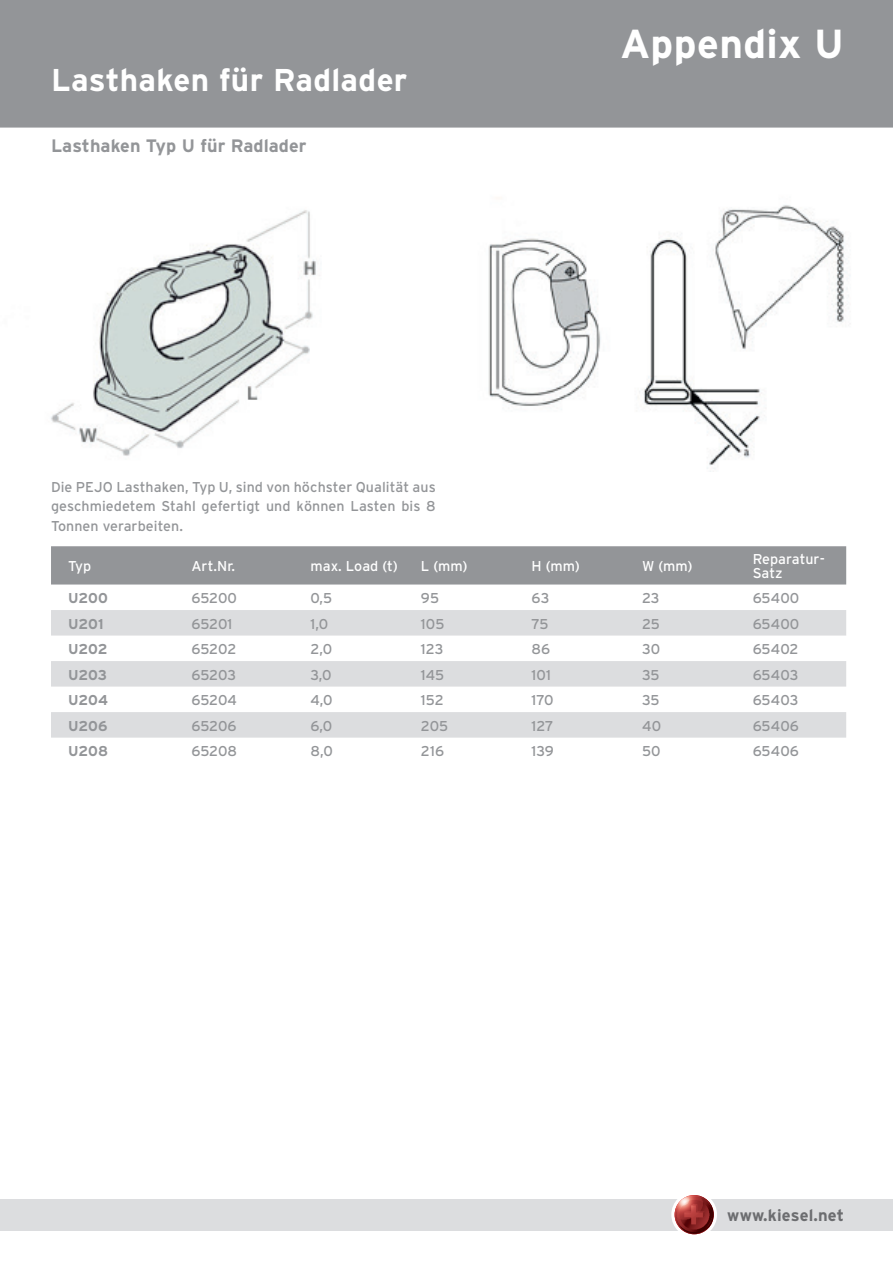
<style>
.page{position:relative;width:893px;height:1263px;background:#fff}
.page>*{position:absolute;margin:0;border:0;box-sizing:border-box;transform-origin:0 0}
.t1{font:700 40.5px "Interstate";letter-spacing:.01em;color:#fff}
.t2{font:700 31.5px "Interstate";letter-spacing:.01em;color:#fff}
.t3{font:700 18px "Interstate";letter-spacing:.005em;color:#939598}
.t4{font:700 16.5px "Interstate";letter-spacing:.01em;color:#6c6d70}
.t5{font:14.25px/19.5px "Interstate";letter-spacing:.005em;color:#939598;text-align:justify}
.t6{font:14.25px/13.5px "Interstate";letter-spacing:.005em;color:#fff}
.t7{font:700 14.25px "Interstate";letter-spacing:.005em;color:#939598}
</style>
<div class="page">
<div style="left:0;top:1199px;width:893px;height:32px;background:#dcdddf"></div>
<svg style="left:671px;top:1192px;width:46px;height:45px"></svg>
<img style="left:675px;top:1195px;width:39px;height:39px;border-radius:20px">
<div style="left:0;top:0;width:893px;height:128px;background:#939598"></div>
<div style="left:51px;top:546px;width:795px;height:38px;background:#939598"></div>
<svg style="left:51px;top:610px;width:795px;height:128px;fill:#dcdddf"></svg>
<img style="left:51px;top:205px;width:799px;height:267px">
<h2 class="t2" style="left:51px;top:63px;width:358px">Lasthaken für Radlader</h2>
<p class="t3" style="left:51px;top:135px;width:257px">Lasthaken Typ U für Radlader</p>
<p class="t5" style="left:51px;top:477px;width:386px">Die PEJO Lasthaken, Typ U, sind von höchster Qualität aus geschmiedetem Stahl gefertigt und können Lasten bis 8<br>Tonnen verarbeiten.</p>
<h1 class="t1" style="left:620px;top:21px;width:225px">Appendix U</h1>
<p class="t6" style="left:68px;top:559px;width:25px">Typ</p>
<p class="t6" style="left:191px;top:559px;width:45px">Art.Nr.</p>
<p class="t6" style="left:310px;top:559px;width:89px">max. Load (t)</p>
<p class="t6" style="left:421px;top:559px;width:48px">L (mm)</p>
<p class="t6" style="left:531px;top:559px;width:50px">H (mm)</p>
<p class="t6" style="left:642px;top:559px;width:52px">W (mm)</p>
<p class="t6" style="left:753px;top:552px;width:74px">Reparatur-<br>Satz</p>
<p class="t7" style="left:68px;top:590px;width:41px">U200</p>
<p class="t5" style="left:191px;top:588px;width:47px">65200</p>
<p class="t5" style="left:310px;top:588px;width:23px">0,5</p>
<p class="t5" style="left:421px;top:588px;width:20px">95</p>
<p class="t5" style="left:531px;top:588px;width:19px">63</p>
<p class="t5" style="left:642px;top:588px;width:19px">23</p>
<p class="t5" style="left:753px;top:588px;width:48px">65400</p>
<p class="t7" style="left:68px;top:615px;width:37px">U201</p>
<p class="t5" style="left:191px;top:614px;width:43px">65201</p>
<p class="t5" style="left:310px;top:614px;width:19px">1,0</p>
<p class="t5" style="left:421px;top:614px;width:25px">105</p>
<p class="t5" style="left:531px;top:614px;width:18px">75</p>
<p class="t5" style="left:642px;top:614px;width:19px">25</p>
<p class="t5" style="left:753px;top:614px;width:48px">65400</p>
<p class="t7" style="left:68px;top:641px;width:41px">U202</p>
<p class="t5" style="left:191px;top:639px;width:47px">65202</p>
<p class="t5" style="left:310px;top:639px;width:23px">2,0</p>
<p class="t5" style="left:421px;top:639px;width:24px">123</p>
<p class="t5" style="left:531px;top:639px;width:20px">86</p>
<p class="t5" style="left:642px;top:639px;width:20px">30</p>
<p class="t5" style="left:753px;top:639px;width:47px">65402</p>
<p class="t7" style="left:68px;top:667px;width:41px">U203</p>
<p class="t5" style="left:191px;top:665px;width:46px">65203</p>
<p class="t5" style="left:310px;top:665px;width:23px">3,0</p>
<p class="t5" style="left:421px;top:665px;width:25px">145</p>
<p class="t5" style="left:531px;top:665px;width:21px">101</p>
<p class="t5" style="left:642px;top:665px;width:19px">35</p>
<p class="t5" style="left:753px;top:665px;width:47px">65403</p>
<p class="t7" style="left:68px;top:692px;width:41px">U204</p>
<p class="t5" style="left:191px;top:690px;width:47px">65204</p>
<p class="t5" style="left:310px;top:690px;width:24px">4,0</p>
<p class="t5" style="left:421px;top:690px;width:24px">152</p>
<p class="t5" style="left:531px;top:690px;width:24px">170</p>
<p class="t5" style="left:642px;top:690px;width:19px">35</p>
<p class="t5" style="left:753px;top:690px;width:47px">65403</p>
<p class="t7" style="left:68px;top:718px;width:41px">U206</p>
<p class="t5" style="left:191px;top:716px;width:47px">65206</p>
<p class="t5" style="left:310px;top:716px;width:23px">6,0</p>
<p class="t5" style="left:421px;top:716px;width:29px">205</p>
<p class="t5" style="left:531px;top:716px;width:24px">127</p>
<p class="t5" style="left:642px;top:716px;width:21px">40</p>
<p class="t5" style="left:753px;top:716px;width:48px">65406</p>
<p class="t7" style="left:68px;top:743px;width:41px">U208</p>
<p class="t5" style="left:191px;top:741px;width:47px">65208</p>
<p class="t5" style="left:310px;top:741px;width:24px">8,0</p>
<p class="t5" style="left:421px;top:741px;width:25px">216</p>
<p class="t5" style="left:531px;top:741px;width:24px">139</p>
<p class="t5" style="left:642px;top:741px;width:20px">50</p>
<p class="t5" style="left:753px;top:741px;width:48px">65406</p>
<p class="t4" style="left:727px;top:1206px;width:118px">www.kiesel.net</p>
</div>
